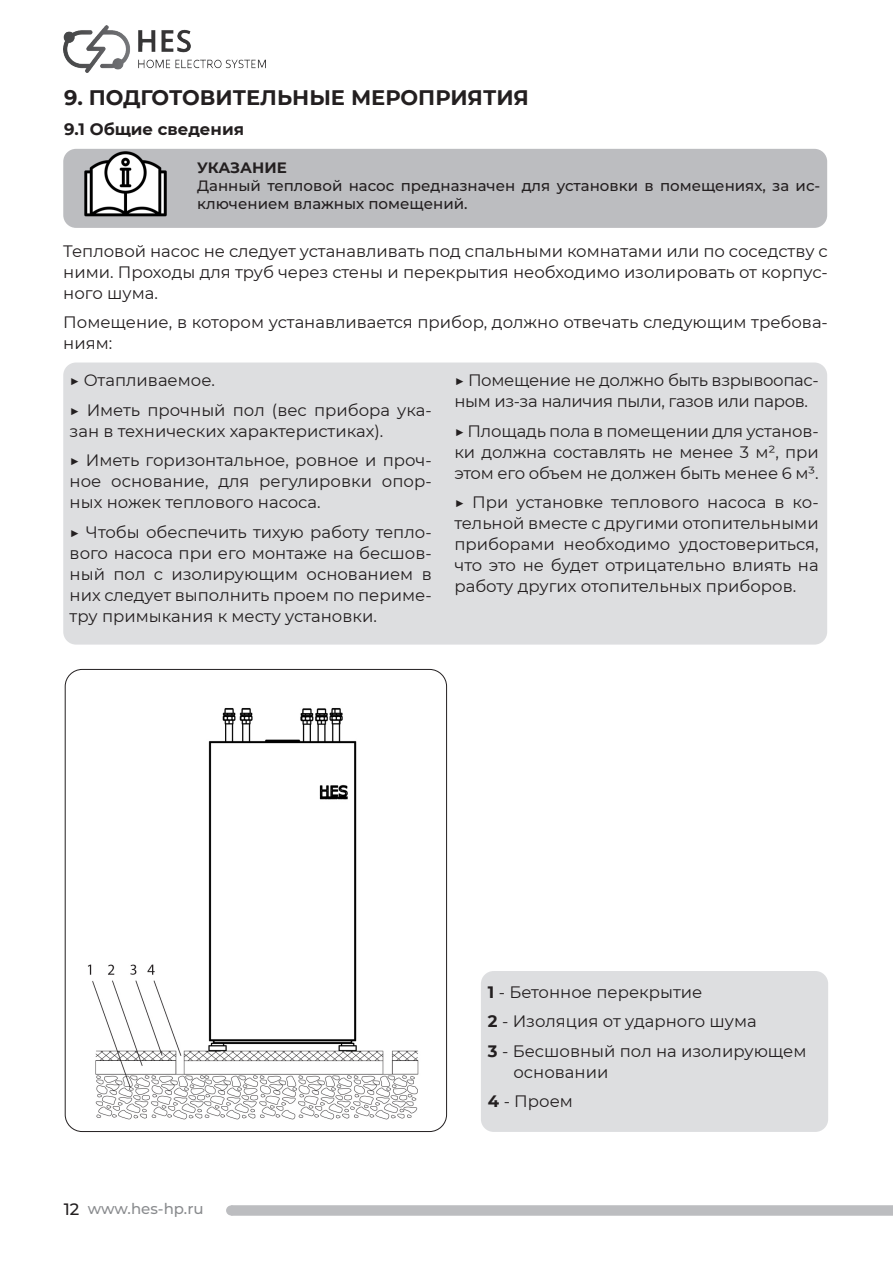
<style>
.page{position:relative;width:893px;height:1263px;background:#fff}
.page>*{position:absolute;margin:0;border:0;box-sizing:border-box;transform-origin:0 0}
.t1{font:700 21px "Montserrat";color:#231f20}
.t2{font:16.5px/21px "Montserrat";color:#231f20;text-align:justify}
.t3{font:16.5px/21px "Montserrat";letter-spacing:-.02em;color:#231f20}
.t4{font:700 16.5px "Montserrat";color:#231f20}
.t5{font:500 15px/18px "Montserrat";color:#231f20}
.t6{font:500 15px "Montserrat";color:#8a8c8f}
.t7{font:700 15px "Montserrat";color:#231f20}
.s1{font-size:16.5px;color:#231f20}
.s2{font-weight:700}
</style>
<div class="page">
<div style="left:231px;top:1205px;width:662px;height:11px;background:#bcbdc0"></div>
<div style="left:226px;top:1205px;width:10px;height:10px;background:#bcbdc0;border-radius:50%"></div>
<img style="left:64px;top:26px;width:202px;height:46px">
<div style="left:63px;top:362px;width:764px;height:283px;background:#dddee0;border-radius:13px"></div>
<div style="left:63px;top:149px;width:764px;height:79px;background:#bcbdc0;border-radius:13px"></div>
<img style="left:84px;top:151px;width:83px;height:66px">
<div style="left:481px;top:971px;width:347px;height:161px;background:#dddee0;border-radius:13px"></div>
<img style="left:88px;top:708px;width:331px;height:412px">
<p class="t1" style="left:64px;top:83px;width:466px">9. ПОДГОТОВИТЕЛЬНЫЕ МЕРОПРИЯТИЯ</p>
<p class="t4" style="left:64px;top:117px;width:181px">9.1 Общие сведения</p>
<p class="t7" style="left:197px;top:157px;width:91px">УКАЗАНИЕ</p>
<p class="t5" style="left:197px;top:176px;width:624px">Данный тепловой насос предназначен для установки в помещениях, за ис&shy;ключением влажных помещений.</p>
<p class="t2" style="left:63px;top:240px;width:766px">Тепловой насос не следует устанавливать под спальными комнатами или по соседству с ними. Проходы для труб через стены и перекрытия необходимо изолировать от корпус&shy;ного шума.</p>
<p class="t2" style="left:63px;top:311px;width:766px">Помещение, в котором устанавливается прибор, должно отвечать следующим требова&shy;ниям:</p>
<p class="t2" style="left:70px;top:369px;width:147px">▶ Отапливаемое.</p>
<p class="t2" style="left:70px;top:399px;width:364px">▶ Иметь прочный пол (вес прибора ука&shy;зан в технических характеристиках).</p>
<p class="t2" style="left:70px;top:449px;width:364px">▶ Иметь горизонтальное, ровное и проч&shy;ное основание, для регулировки опор&shy;ных ножек теплового насоса.</p>
<p class="t2" style="left:70px;top:521px;width:364px">▶ Чтобы обеспечить тихую работу тепло&shy;вого насоса при его монтаже на бесшов&shy;ный пол с изолирующим основанием в них следует выполнить проем по периме&shy;тру примыкания к месту установки.</p>
<p class="t3" style="left:454px;top:369px;width:366px">▶ Помещение не должно быть взрывоопас&shy;ным из-за наличия пыли, газов или паров.</p>
<p class="t2" style="left:454px;top:420px;width:366px">▶ Площадь пола в помещении для установ&shy;ки должна составлять не менее 3 м², при этом его объем не должен быть менее 6 м³.</p>
<p class="t2" style="left:454px;top:491px;width:366px">▶ При установке теплового насоса в ко&shy;тельной вместе с другими отопительными приборами необходимо удостовериться, что это не будет отрицательно влиять на работу других отопительных приборов.</p>
<p class="t6" style="left:64px;top:1198px;width:141px"><span class="s1">12</span> www.hes-hp.ru</p>
<p class="t2" style="left:488px;top:981px;width:216px"><span class="s2">1</span> - Бетонное перекрытие</p>
<p class="t2" style="left:488px;top:1010px;width:270px"><span class="s2">2</span> - Изоляция от ударного шума</p>
<p class="t2" style="left:513px;top:1040px;width:295px;text-indent:-26px"><span class="s2">3</span> - Бесшовный пол на изолирующем основании</p>
<p class="t2" style="left:488px;top:1090px;width:86px"><span class="s2">4</span> - Проем</p>
</div>
